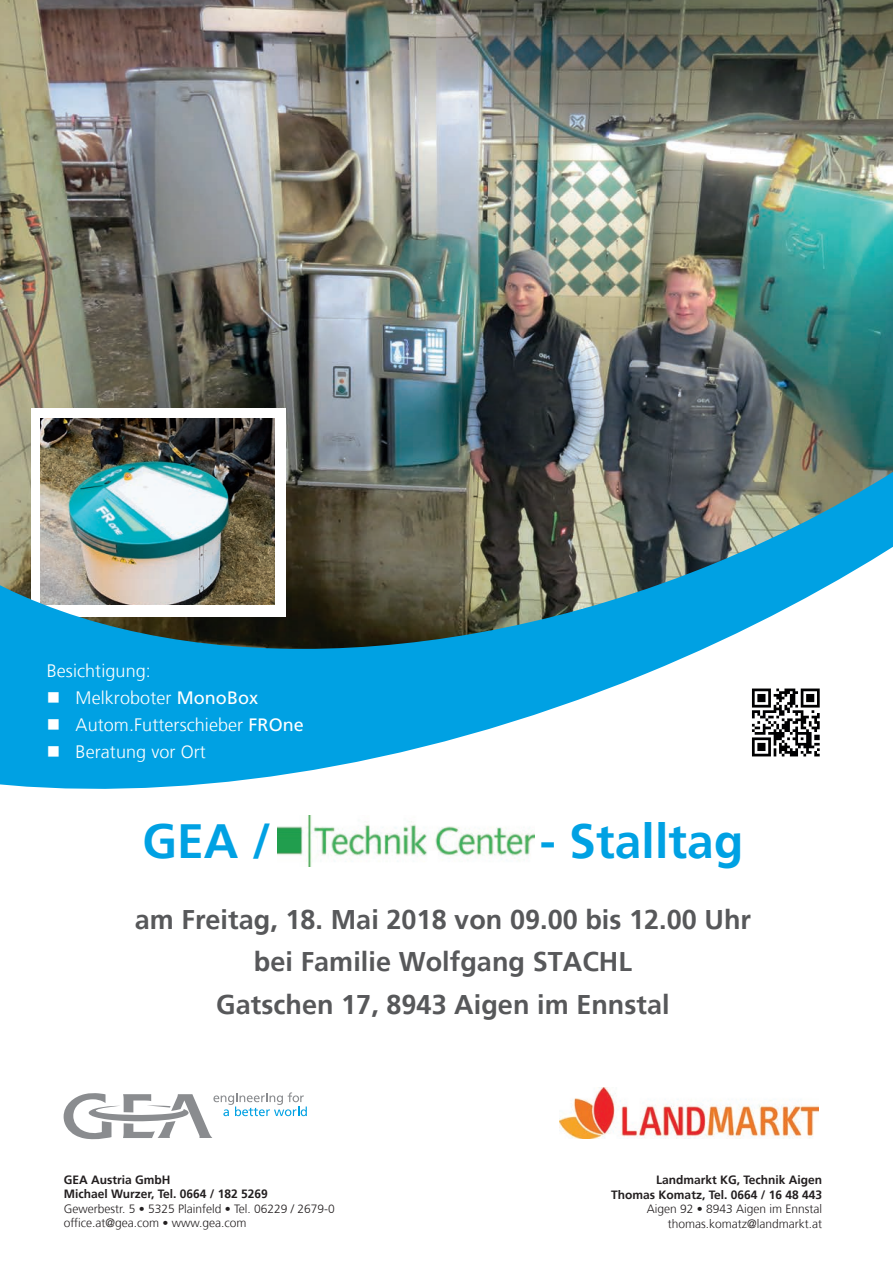
<style>
.page{position:relative;width:893px;height:1263px;background:#fff}
.page>*{position:absolute;margin:0;border:0;box-sizing:border-box;transform-origin:0 0}
.t1{font:700 48px "Frutiger";color:#00a1e3}
.t2{font:700 27px/42.8px "Frutiger";color:#57585a;text-align:center}
.t3{font:300 18px "Frutiger LT Com";letter-spacing:.005em;color:#fff}
.t4{font:300 12px/14.4px "Frutiger";color:#231f20}
.t5{font:700 12px/14.4px "Frutiger";color:#231f20}
.s1{font-weight:400}
</style>
<div class="page">
<svg style="left:64px;top:1092px;width:243px;height:48px"></svg>
<img style="left:0;top:0;width:893px;height:455px">
<div style="left:31px;top:408px;width:254px;height:209px;background:#fff"></div>
<img style="left:41px;top:418px;width:234px;height:37px">
<img style="left:0;top:455px;width:893px;height:334px">
<img style="left:560px;top:1087px;width:259px;height:51px">
<img style="left:277px;top:815px;width:258px;height:51px">
<h3 class="t3" style="left:47px;top:660px;width:106px">Besichtigung:</h3>
<h3 class="t3" style="left:47px;top:687px;width:213px">■ Melkroboter <span class="s1">MonoBox</span></h3>
<h3 class="t3" style="left:47px;top:714px;width:259px">■ Autom.Futterschieber <span class="s1">FROne</span></h3>
<h3 class="t3" style="left:47px;top:741px;width:161px">■ Beratung vor Ort</h3>
<h1 class="t1" style="left:142px;top:813px;width:130px">GEA /</h1>
<h1 class="t1" style="left:540px;top:813px;width:205px">- Stalltag</h1>
<h2 class="t2" style="left:135px;top:898px;width:618px">am Freitag, 18. Mai 2018 von 09.00 bis 12.00 Uhr bei Familie Wolfgang STACHL<br>Gatschen 17, 8943 Aigen im Ennstal</h2>
<p class="t5" style="left:64px;top:1172px;width:206px">GEA Austria GmbH<br>Michael Wurzer, Tel. 0664 / 182 5269</p>
<p class="t4" style="left:64px;top:1201px;width:273px">Gewerbestr. 5 • 5325 Plainfeld • Tel. 06229 / 2679-0 office.at@gea.com • www.gea.com</p>
<p class="t5" style="left:611px;top:1173px;width:212px;text-align:right">Landmarkt KG, Technik Aigen<br>Thomas Komatz, Tel. 0664 / 16 48 443</p>
<p class="t4" style="left:647px;top:1202px;width:177px;text-align:right">Aigen 92 • 8943 Aigen im Ennstal thomas.komatz@landmarkt.at</p>
</div>
